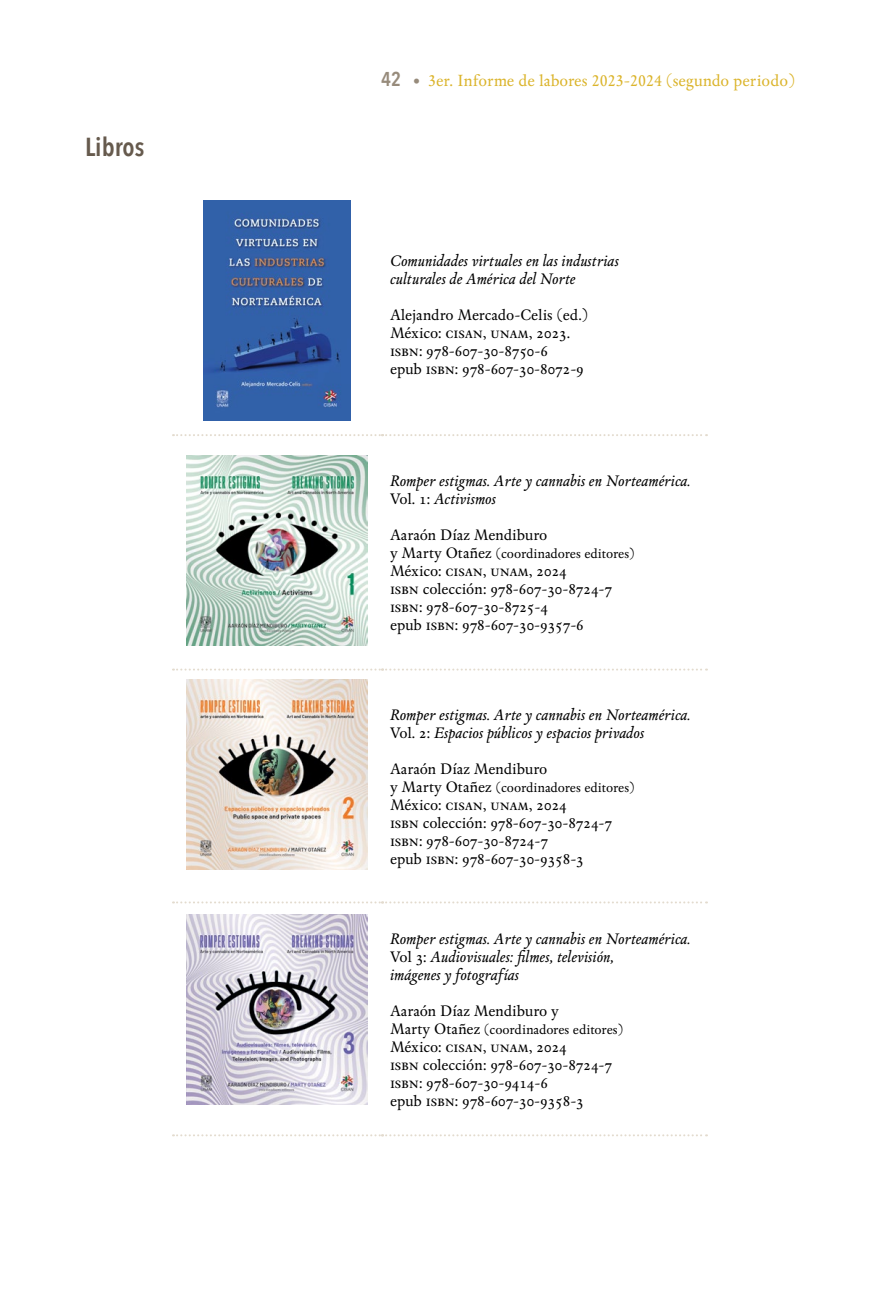
<style>
.page{position:relative;width:879px;height:1304px;background:#fff}
.page>*{position:absolute;margin:0;border:0;box-sizing:border-box;transform-origin:0 0}
.t1{font:600 26px "Avenir Next Condensed";color:#665a4d}
.t2{font:17px "Espinosa Nova";color:#dbb42b}
.t3{font:16px/18px "Espinosa Nova";color:#000}
.t4{font:italic 16px/18px "Espinosa Nova";color:#000}
.t5{font:14px "Espinosa Nova";color:#000}
.s1{font-family:"Avenir Next Condensed";font-weight:600;font-size:20px;color:#978b7b}
.s2{font-family:"Avenir Next Condensed";font-weight:700;font-size:14px;color:#978b7b}
.s3{font-style:normal}
.s4{font-size:16px}
</style>
<div class="page">
<svg style="left:173px;top:434px;width:534px;height:2px"></svg>
<svg style="left:173px;top:669px;width:534px;height:2px"></svg>
<svg style="left:173px;top:901px;width:534px;height:2px"></svg>
<svg style="left:173px;top:1134px;width:534px;height:2px"></svg>
<img style="left:203px;top:200px;width:148px;height:220px">
<img style="left:187px;top:456px;width:180px;height:190px">
<img style="left:187px;top:680px;width:180px;height:190px">
<img style="left:187px;top:914px;width:180px;height:190px">
<h1 class="t1" style="left:85px;top:124px;width:61px">Libros</h1>
<p class="t2" style="left:381px;top:71px;width:415px"><span class="s1">42</span> <span class="s2">•</span> 3er. Informe de labores 2023-2024 (segundo periodo)</p>
<p class="t4" style="left:390px;top:252px;width:231px">Comunidades virtuales en las industrias culturales de América del Norte</p>
<p class="t3" style="left:390px;top:306px;width:199px">Alejandro Mercado-Celis (ed.)<br>México: cisan, unam, 2023. isbn: 978-607-30-8750-6<br>epub isbn: 978-607-30-8072-9</p>
<p class="t4" style="left:390px;top:473px;width:302px">Romper estigmas. Arte y cannabis en Norteamérica.<br><span class="s3">Vol. 1:</span> Activismos</p>
<p class="t3" style="left:390px;top:527px;width:159px">Aaraón Díaz Mendiburo</p>
<p class="t5" style="left:390px;top:546px;width:246px"><span class="s4">y Marty Otañez</span> (coordinadores editores)</p>
<p class="t3" style="left:390px;top:563px;width:223px">México: cisan, unam, 2024<br>isbn colección: 978-607-30-8724-7 isbn: 978-607-30-8725-4<br>epub isbn: 978-607-30-9357-6</p>
<p class="t4" style="left:390px;top:706px;width:302px">Romper estigmas. Arte y cannabis en Norteamérica.<br><span class="s3">Vol. 2:</span> Espacios públicos y espacios privados</p>
<p class="t3" style="left:390px;top:760px;width:159px">Aaraón Díaz Mendiburo</p>
<p class="t5" style="left:390px;top:780px;width:246px"><span class="s4">y Marty Otañez</span> (coordinadores editores)</p>
<p class="t3" style="left:390px;top:796px;width:223px">México: cisan, unam, 2024<br>isbn colección: 978-607-30-8724-7 isbn: 978-607-30-8724-7<br>epub isbn: 978-607-30-9358-3</p>
<p class="t4" style="left:390px;top:930px;width:302px">Romper estigmas. Arte y cannabis en Norteamérica.<br><span class="s3">Vol 3:</span> Audiovisuales: filmes, televisión,<br>imágenes y fotografías</p>
<p class="t3" style="left:390px;top:1002px;width:170px">Aaraón Díaz Mendiburo y</p>
<p class="t5" style="left:390px;top:1022px;width:235px"><span class="s4">Marty Otañez</span> (coordinadores editores)</p>
<p class="t3" style="left:390px;top:1038px;width:223px">México: cisan, unam, 2024<br>isbn colección: 978-607-30-8724-7 isbn: 978-607-30-9414-6<br>epub isbn: 978-607-30-9358-3</p>
</div>
